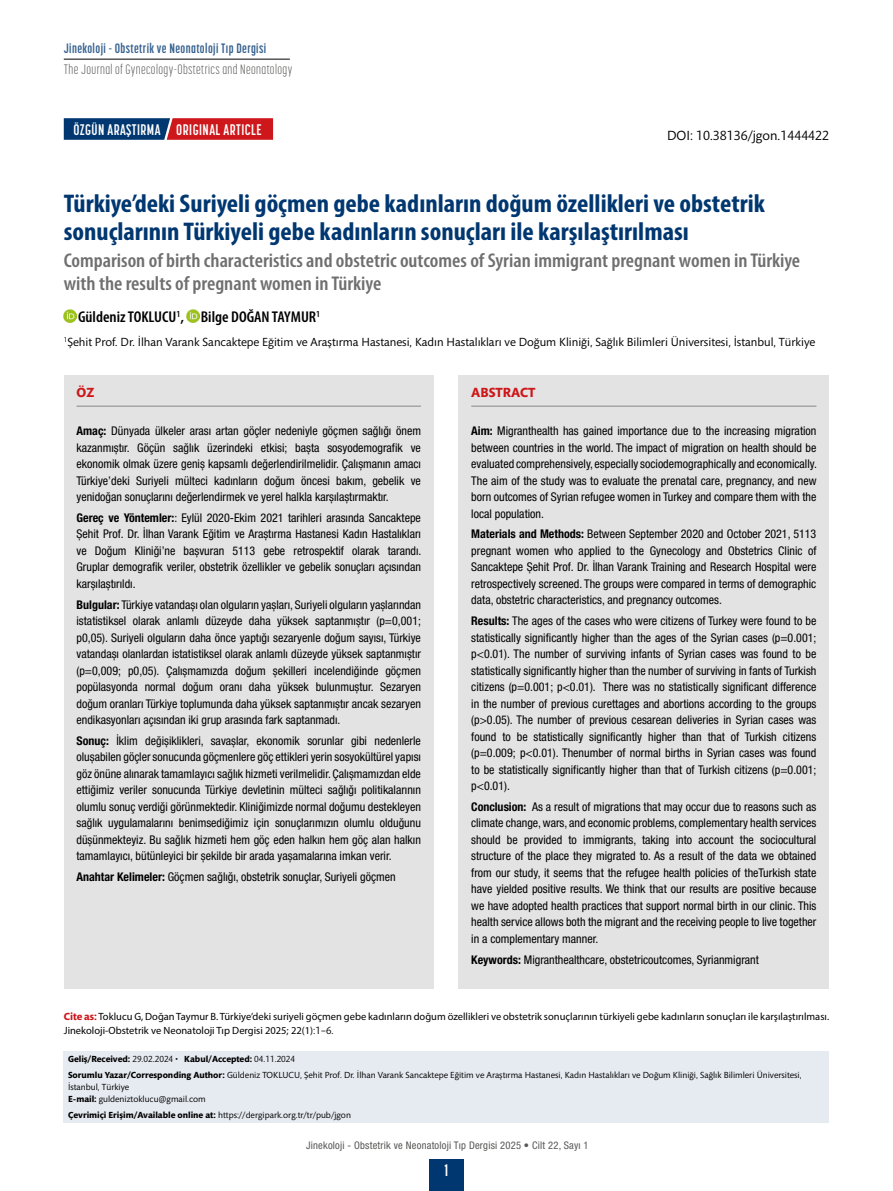
<style>
.page{position:relative;width:893px;height:1191px;background:#fff}
.page>*{position:absolute;margin:0;border:0;box-sizing:border-box;transform-origin:0 0}
.t1{font:700 condensed 25.65px/28.5px "Myriad Pro";color:#003770;scale:1.05 1}
.t2{font:600 condensed 19.95px/22.5px "Myriad Pro";color:#706f6f;scale:1.05 1}
.t3{font:700 16.5px "Korolev Compressed";color:#fff}
.t4{font:600 condensed 15.6px "Myriad Pro";color:#000;scale:1.05 1}
.t5{font:700 15.15px "Korolev Compressed";letter-spacing:.03em;color:#fff}
.t6{font:300 13.5px "Korolev Compressed";letter-spacing:.03em;color:#575756}
.t7{font:700 13.5px "Korolev Compressed";letter-spacing:.03em;color:#335f8d}
.t8{font:13.5px "Mundo Sans Std";color:#000}
.t9{font:700 13.5px "Mundo Sans Std";color:#cd171a}
.t10{font:condensed 12px/16.5px "Helvetica Neue LT Pro";color:#000;text-align:justify}
.t11{font:12px "Mundo Sans Std";color:#000}
.t12{font:10.5px/13.5px "Myriad Pro";color:#000}
.t13{font:condensed 10.5px "Helvetica Neue LT Pro";letter-spacing:.02em;color:#575756}
.t14{font:9px/16.2px "Mundo Sans Std";color:#000}
.s1{font-weight:700}
.s2{font-family:"Mundo Sans Std";font-weight:700;color:#cd171a}
.s3{font-family:"Mundo Sans Std"}
</style>
<div class="page">
<div style="left:429px;top:1159px;width:34px;height:32px;background:#003770"></div>
<hr style="left:64px;top:59px;width:226px;height:1px;background:#000">
<svg style="left:64px;top:118px;width:209px;height:22px;background:#6b2d4a"></svg>
<div style="left:64px;top:1050px;width:765px;height:72px;background:#e6ebf1"></div>
<div style="left:64px;top:375px;width:370px;height:613px;background:#e3e3e3"></div>
<hr style="left:77px;top:406px;width:344px;height:1px;background:#878787">
<div style="left:458px;top:375px;width:371px;height:613px;background:#e3e3e3"></div>
<hr style="left:471px;top:406px;width:345px;height:1px;background:#878787">
<svg style="left:64px;top:309px;width:13px;height:13px"></svg>
<svg style="left:187px;top:309px;width:12px;height:13px"></svg>
<p class="t7" style="left:64px;top:41px;width:204px">Jinekoloji - Obstetrik ve Neonatoloji Tıp Dergisi</p>
<p class="t6" style="left:64px;top:62px;width:230px">The Journal of Gynecology-Obstetrics and Neonatology</p>
<p class="t5" style="left:73px;top:121px;width:190px">ÖZGÜN ARAŞTIRMA ORIGINAL ARTICLE</p>
<p class="t8" style="left:667px;top:128px;width:164px">DOI: 10.38136/jgon.1444422</p>
<h1 class="t1" style="left:64px;top:189px;width:669px">Türkiye’deki Suriyeli göçmen gebe kadınların doğum özellikleri ve obstetrik sonuçlarının Türkiyeli gebe kadınların sonuçları ile karşılaştırılması</h1>
<h2 class="t2" style="left:64px;top:250px;width:703px">Comparison of birth characteristics and obstetric outcomes of Syrian immigrant pregnant women in Türkiye with the results of pregnant women in Türkiye</h2>
<h3 class="t4" style="left:78px;top:308px;width:232px">Güldeniz TOKLUCU<sup>1</sup>, Bilge DOĞAN TAYMUR<sup>1</sup></h3>
<p class="t11" style="left:64px;top:335px;width:753px"><sup>1</sup>Şehit Prof. Dr. İlhan Varank Sancaktepe Eğitim ve Araştırma Hastanesi, Kadın Hastalıkları ve Doğum Kliniği, Sağlık Bilimleri Üniversitesi, İstanbul, Türkiye</p>
<p class="t9" style="left:77px;top:385px;width:19px">ÖZ</p>
<p class="t10" style="left:77px;top:422px;width:346px"><span class="s1">Amaç:</span> Dünyada ülkeler arası artan göçler nedeniyle göçmen sağlığı önem kazanmıştır. Göçün sağlık üzerindeki etkisi; başta sosyodemografik ve ekonomik olmak üzere geniş kapsamlı değerlendirilmelidir. Çalışmanın amacı Türkiye’deki Suriyeli mülteci kadınların doğum öncesi bakım, gebelik ve yenidoğan sonuçlarını değerlendirmek ve yerel halkla karşılaştırmaktır.</p>
<p class="t10" style="left:77px;top:509px;width:346px"><span class="s1">Gereç ve Yöntemler:</span>: Eylül 2020-Ekim 2021 tarihleri arasında Sancaktepe Şehit Prof. Dr. İlhan Varank Eğitim ve Araştırma Hastanesi Kadın Hastalıkları ve Doğum Kliniği’ne başvuran 5113 gebe retrospektif olarak tarandı.<br>Gruplar demografik veriler, obstetrik özellikler ve gebelik sonuçları açısından karşılaştırıldı.</p>
<p class="t10" style="left:77px;top:596px;width:346px"><span class="s1">Bulgular:</span> Türkiye vatandaşı olan olguların yaşları, Suriyeli olguların yaşlarından istatistiksel olarak anlamlı düzeyde daha yüksek saptanmıştır (p=0,001; p0,05). Suriyeli olguların daha önce yaptığı sezaryenle doğum sayısı, Türkiye vatandaşı olanlardan istatistiksel olarak anlamlı düzeyde yüksek saptanmıştır (p=0,009; p0,05). Çalışmamızda doğum şekilleri incelendiğinde göçmen popülasyonda normal doğum oranı daha yüksek bulunmuştur. Sezaryen doğum oranları Türkiye toplumunda daha yüksek saptanmıştır ancak sezaryen endikasyonları açısından iki grup arasında fark saptanmadı.</p>
<p class="t10" style="left:77px;top:732px;width:346px"><span class="s1">Sonuç:</span> İklim değişiklikleri, savaşlar, ekonomik sorunlar gibi nedenlerle oluşabilen göçler sonucunda göçmenlere göç ettikleri yerin sosyokültürel yapısı göz önüne alınarak tamamlayıcı sağlık hizmeti verilmelidir. Çalışmamızdan elde ettiğimiz veriler sonucunda Türkiye devletinin mülteci sağlığı politikalarının olumlu sonuç verdiği görünmektedir. Kliniğimizde normal doğumu destekleyen sağlık uygulamalarını benimsediğimiz için sonuçlarımızın olumlu olduğunu düşünmekteyiz. Bu sağlık hizmeti hem göç eden halkın hem göç alan halkın tamamlayıcı, bütünleyici bir şekilde bir arada yaşamalarına imkan verir.</p>
<p class="t10" style="left:77px;top:868px;width:321px"><span class="s1">Anahtar Kelimeler:</span> Göçmen sağlığı, obstetrik sonuçlar, Suriyeli göçmen</p>
<p class="t9" style="left:471px;top:385px;width:66px">ABSTRACT</p>
<p class="t10" style="left:471px;top:422px;width:347px"><span class="s1">Aim:</span> Migranthealth has gained importance due to the increasing migration between countries in the world. The impact of migration on health should be evaluated comprehensively, especially sociodemographically and economically.<br>The aim of the study was to evaluate the prenatal care, pregnancy, and new born outcomes of Syrian refugee women in Turkey and compare them with the local population.</p>
<p class="t10" style="left:471px;top:526px;width:347px"><span class="s1">Materials and Methods:</span> Between September 2020 and October 2021, 5113 pregnant women who applied to the Gynecology and Obstetrics Clinic of Sancaktepe Şehit Prof. Dr. İlhan Varank Training and Research Hospital were retrospectively screened. The groups were compared in terms of demographic data, obstetric characteristics, and pregnancy outcomes.</p>
<p class="t10" style="left:471px;top:612px;width:347px"><span class="s1">Results:</span> The ages of the cases who were citizens of Turkey were found to be statistically significantly higher than the ages of the Syrian cases (p=0.001; p&lt;0.01). The number of surviving infants of Syrian cases was found to be statistically significantly higher than the number of surviving in fants of Turkish citizens (p=0.001; p&lt;0.01). There was no statistically significant difference in the number of previous curettages and abortions according to the groups (p&gt;0.05). The number of previous cesarean deliveries in Syrian cases was found to be statistically significantly higher than that of Turkish citizens (p=0.009; p&lt;0.01). Thenumber of normal births in Syrian cases was found to be statistically significantly higher than that of Turkish citizens (p=0.001; p&lt;0.01).</p>
<p class="t10" style="left:471px;top:798px;width:347px"><span class="s1">Conclusion:</span> As a result of migrations that may occur due to reasons such as climate change, wars, and economic problems, complementary health services should be provided to immigrants, taking into account the sociocultural structure of the place they migrated to. As a result of the data we obtained from our study, it seems that the refugee health policies of theTurkish state have yielded positive results. We think that our results are positive because we have adopted health practices that support normal birth in our clinic. This health service allows both the migrant and the receiving people to live together in a complementary manner.</p>
<p class="t10" style="left:471px;top:951px;width:289px"><span class="s1">Keywords:</span> Migranthealthcare, obstetricoutcomes, Syrianmigrant</p>
<p class="t12" style="left:64px;top:1009px;width:767px"><span class="s2">Cite as:</span> Toklucu G, Doğan Taymur B. Türkiye’deki suriyeli göçmen gebe kadınların doğum özellikleri ve obstetrik sonuçlarının türkiyeli gebe kadınların sonuçları ile karşılaştırılması.<br>Jinekoloji-Obstetrik ve Neonatoloji Tıp Dergisi 2025; 22(1)<span class="s3">:1−6.</span></p>
<p class="t14" style="left:68px;top:1050px;width:735px"><span class="s1">Geliş/Received:</span> 29.02.2024 • <span class="s1">Kabul/Accepted:</span> 04.11.2024<br><span class="s1">Sorumlu Yazar/Corresponding Author:</span> Güldeniz TOKLUCU, Şehit Prof. Dr. İlhan Varank Sancaktepe Eğitim ve Araştırma Hastanesi, Kadın Hastalıkları ve Doğum Kliniği, Sağlık Bilimleri Üniversitesi,</p>
<p class="t14" style="left:68px;top:1081px;width:139px;line-height:12px">İstanbul, Türkiye<br><span class="s1">E-mail:</span> guldeniztoklucu@gmail.com</p>
<p class="t14" style="left:68px;top:1107px;width:284px"><span class="s1">Çevrimiçi Erişim/Available online at:</span> https://dergipark.org.tr/tr/pub/jgon</p>
<p class="t13" style="left:306px;top:1139px;width:284px">Jinekoloji - Obstetrik ve Neonatoloji Tıp Dergisi 2025 • Cilt 22, Sayı 1</p>
<h3 class="t3" style="left:445px;top:1160px;width:5px">1</h3>
</div>
